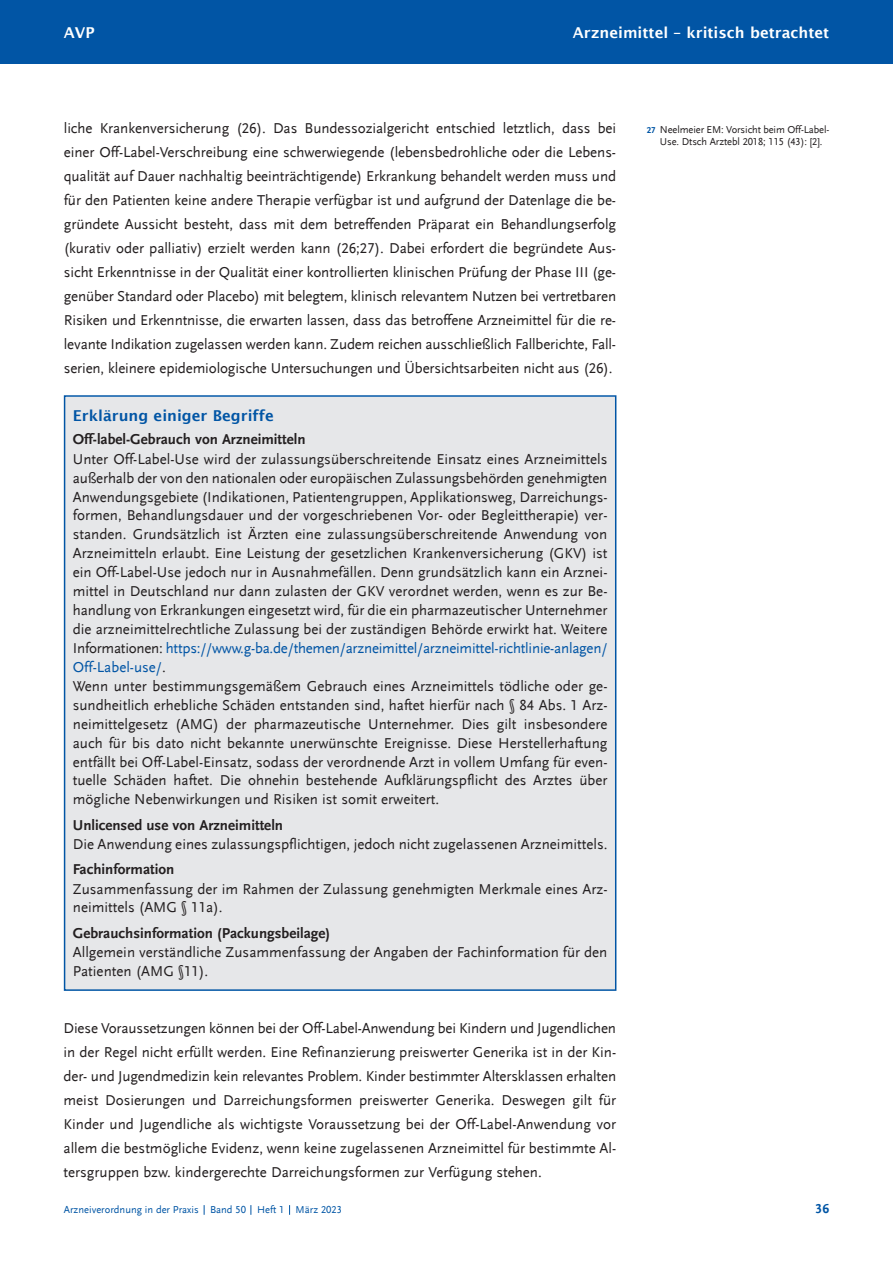
<style>
.page{position:relative;width:893px;height:1263px;background:#fff}
.page>*{position:absolute;margin:0;border:0;box-sizing:border-box;transform-origin:0 0}
.t1{font:15px/18.9px "Scala Sans LF";color:#231f20;text-align:justify}
.t2{font:700 15px "Scala Sans LF";color:#231f20}
.t3{font:600 15px "Lucida Sans";color:#fff}
.t4{font:600 15px "Lucida Sans";color:#0155a5}
.t5{font:700 13.5px "Scala Sans LF";color:#0155a5}
.t6{font:10.5px/12.6px "Scala Sans LF";letter-spacing:-.01em;color:#231f20;text-align:center}
.t7{font:10.5px "Scala Sans LF";color:#0155a5}
.s1{color:#0155a5}
.s2{font-weight:700;font-size:9px;color:#0155a5}
</style>
<div class="page">
<div style="left:0;top:0;width:893px;height:64px;background:#0155a5"></div>
<div style="left:65px;top:397px;width:550px;height:592px;background:#e6e7e9"></div>
<div style="left:64px;top:395px;width:552px;height:596px;border:2px solid #0155a5"></div>
<p class="t3" style="left:64px;top:24px;width:32px">AVP</p>
<p class="t3" style="left:573px;top:24px;width:258px">Arzneimittel – kritisch betrachtet</p>
<p class="t1" style="left:64px;top:116px;width:554px;line-height:24px">liche Krankenversicherung (26). Das Bundessozialgericht entschied letztlich, dass bei einer Off-Label-Verschreibung eine schwerwiegende (lebensbedrohliche oder die Lebens&shy;qualität auf Dauer nachhaltig beeinträchtigende) Erkrankung behandelt werden muss und für den Patienten keine andere Therapie verfügbar ist und aufgrund der Datenlage die be&shy;gründete Aussicht besteht, dass mit dem betreffenden Präparat ein Behandlungserfolg (kurativ oder palliativ) erzielt werden kann (26;27). Dabei erfordert die begründete Aus - sicht Erkenntnisse in der Qualität einer kontrollierten klinischen Prüfung der Phase III (ge&shy;genüber Standard oder Placebo) mit belegtem, klinisch relevantem Nutzen bei vertretbaren Risiken und Erkenntnisse, die erwarten lassen, dass das betroffene Arzneimittel für die re&shy;levante Indikation zugelassen werden kann. Zudem reichen ausschließlich Fallberichte, Fall&shy;serien, kleinere epidemiologische Untersuchungen und Übersichtsarbeiten nicht aus (26).</p>
<p class="t4" style="left:73px;top:407px;width:202px">Erklärung einiger Begriffe</p>
<p class="t2" style="left:73px;top:431px;width:234px">Off-label-Gebrauch von Arzneimitteln</p>
<p class="t1" style="left:73px;top:450px;width:536px">Unter Off-Label-Use wird der zulassungsüberschreitende Einsatz eines Arzneimittels außer halb der von den nationalen oder europäischen Zulassungsbehörden genehmigten Anwendungsgebiete (Indikationen, Patientengruppen, Applikationsweg, Darreichungs&shy;formen, Behandlungsdauer und der vorgeschriebenen Vor- oder Begleittherapie) ver&shy;standen. Grundsätzlich ist Ärzten eine zulassungsüberschreitende Anwendung von Arz neimitteln erlaubt. Eine Leistung der gesetzlichen Krankenversicherung (GKV) ist ein Off-Label-Use jedoch nur in Ausnahmefällen. Denn grundsätzlich kann ein Arznei&shy;mittel in Deutschland nur dann zulasten der GKV verordnet werden, wenn es zur Be&shy;handlung von Erkrankungen eingesetzt wird, für die ein pharmazeutischer Unternehmer die arzneimittelrechtliche Zulassung bei der zuständigen Behörde erwirkt hat. Weitere Informationen: <span class="s1">https://www.g-ba.de/themen/arzneimittel/arzneimittel-richtlinie-anlagen/ Off-Label-use/</span>.</p>
<p class="t1" style="left:73px;top:677px;width:536px">Wenn unter bestimmungsgemäßem Gebrauch eines Arzneimittels tödliche oder ge&shy;sundheitlich erhebliche Schäden entstanden sind, haftet hierfür nach § 84 Abs. 1 Arz - nei mittelgesetz (AMG) der pharmazeutische Unternehmer. Dies gilt insbesondere auch für bis dato nicht bekannte unerwünschte Ereignisse. Diese Herstellerhaftung entfällt bei Off-Label-Einsatz, sodass der verordnende Arzt in vollem Umfang für even&shy;tuelle Schäden haftet. Die ohnehin bestehende Aufklärungspflicht des Arztes über mögliche Nebenwirkungen und Risiken ist somit erweitert.</p>
<p class="t2" style="left:73px;top:817px;width:212px">Unlicensed use von Arzneimitteln</p>
<p class="t1" style="left:73px;top:835px;width:536px">Die Anwendung eines zulassungspflichtigen, jedoch nicht zugelassenen Arzneimittels.</p>
<p class="t2" style="left:73px;top:861px;width:103px">Fachinformation</p>
<p class="t1" style="left:73px;top:879px;width:536px">Zusammenfassung der im Rahmen der Zulassung genehmigten Merkmale eines Arz&shy;neimittels (AMG § 11a).</p>
<p class="t2" style="left:73px;top:925px;width:259px">Gebrauchsinformation (Packungsbeilage)</p>
<p class="t1" style="left:73px;top:943px;width:536px">Allgemein verständliche Zusammenfassung der Angaben der Fachinformation für den<br>Patienten (AMG §11).</p>
<p class="t1" style="left:64px;top:1016px;width:554px;line-height:24px">Diese Voraussetzungen können bei der Off-Label-Anwendung bei Kindern und Jugendlichen in der Regel nicht erfüllt werden. Eine Refinanzierung preiswerter Generika ist in der Kin&shy;der- und Jugendmedizin kein relevantes Problem. Kinder bestimmter Altersklassen erhalten meist Dosierungen und Darreichungsformen preiswerter Generika. Deswegen gilt für Kinder und Jugend liche als wichtigste Voraussetzung bei der Off-Label-Anwendung vor allem die bestmögliche Evidenz, wenn keine zugelassenen Arzneimittel für bestimmte Al&shy;tersgruppen bzw. kindergerechte Darreichungsformen zur Verfügung stehen.</p>
<p class="t7" style="left:64px;top:1204px;width:280px">Arzneiverordnung in der Praxis Band 50 Heft 1 März 2023</p>
<p class="t6" style="left:647px;top:123px;width:184px"><span class="s2">27</span> Neelmeier EM: Vorsicht beim Off-Label-<br>Use. Dtsch Arztebl 2018; 115 (43): [2].</p>
<p class="t5" style="left:816px;top:1201px;width:15px">36</p>
</div>
